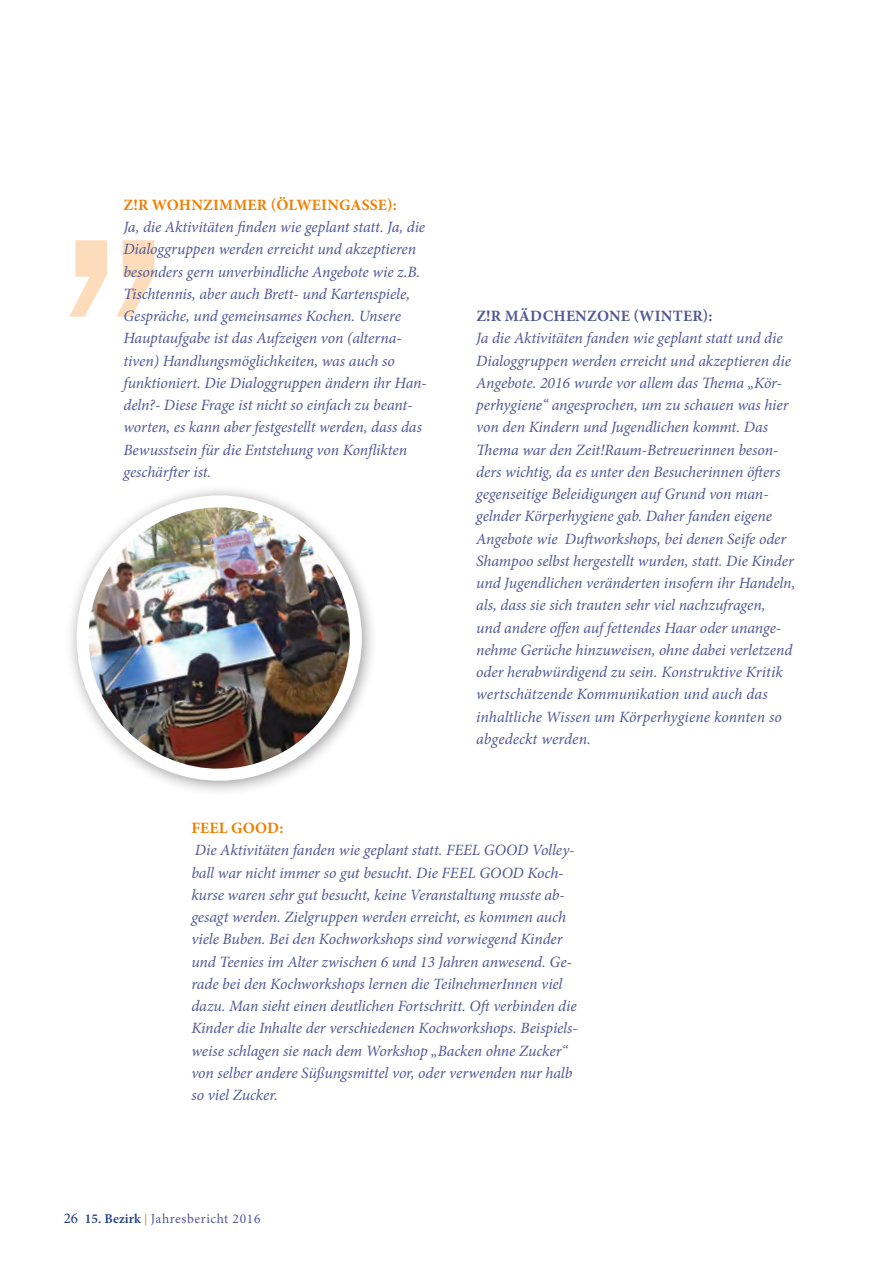
<style>
.page{position:relative;width:893px;height:1263px;background:#fff}
.page>*{position:absolute;margin:0;border:0;box-sizing:border-box;transform-origin:0 0}
.t1{font:condensed 347.55px "ITC Franklin Gothic Std";color:#fcdcbb}
.t2{font:italic 15.75px/22.2px "Minion Pro";letter-spacing:-.005em;color:#525894}
.t3{font:700 15.75px "Minion Pro";letter-spacing:.01em;color:#ee7f00}
.t4{font:700 15.75px "Minion Pro";letter-spacing:.01em;color:#525894}
.t5{font:13.5px "Minion Pro";letter-spacing:.04em;color:#525894}
.s1{font-size:15px;color:#1d3c82}
.s2{font-weight:600;color:#1d3c82}
.s3{font-family:"Helvetica Neue";font-size:12px;color:#ee7f00}
</style>
<div class="page">
<img style="left:70px;top:489px;width:298px;height:298px">
<p class="t3" style="left:123px;top:194px;width:275px">Z!R WOHNZIMMER (ÖLWEINGASSE):</p>
<p class="t2" style="left:123px;top:216px;width:305px">Ja, die Aktivitäten finden wie geplant statt. Ja, die Dialoggruppen werden erreicht und akzeptieren besonders gern unverbindliche Angebote wie z.B.<br>Tischtennis, aber auch Brett- und Kartenspiele, Gespräche, und gemeinsames Kochen. Unsere Hauptaufgabe ist das Aufzeigen von (alterna&shy;tiven) Handlungsmöglichkeiten, was auch so funktioniert. Die Dialoggruppen ändern ihr Han&shy;deln?- Diese Frage ist nicht so einfach zu beant&shy;worten, es kann aber festgestellt werden, dass das Bewusstsein für die Entstehung von Konflikten geschärfter ist.</p>
<h1 class="t1" style="left:53px;top:-34px;width:120px">„</h1>
<p class="t4" style="left:476px;top:305px;width:238px">Z!R MÄDCHENZONE (WINTER):</p>
<p class="t2" style="left:476px;top:327px;width:321px">Ja die Aktivitäten fanden wie geplant statt und die Dialoggruppen werden erreicht und akzeptieren die Angebote. 2016 wurde vor allem das Thema „Kör&shy;perhygiene“ angesprochen, um zu schauen was hier von den Kindern und Jugendlichen kommt. Das Thema war den Zeit!Raum-Betreuerinnen beson&shy;ders wichtig, da es unter den Besucherinnen öfters gegenseitige Beleidigungen auf Grund von man&shy;gelnder Körperhygiene gab. Daher fanden eigene Angebote wie Duftworkshops, bei denen Seife oder Shampoo selbst hergestellt wurden, statt. Die Kinder und Jugendlichen veränderten insofern ihr Handeln, als, dass sie sich trauten sehr viel nachzufragen,<br>und andere offen auf fettendes Haar oder unange&shy;nehme Gerüche hinzuweisen, ohne dabei verletzend oder herabwürdigend zu sein. Konstruktive Kritik wertschätzende Kommunikation und auch das inhaltliche Wissen um Körperhygiene konnten so abgedeckt werden.</p>
<p class="t3" style="left:191px;top:817px;width:94px">FEEL GOOD:</p>
<p class="t2" style="left:191px;top:839px;width:388px">Die Aktivitäten fanden wie geplant statt. FEEL GOOD Volley&shy;ball war nicht immer so gut besucht. Die FEEL GOOD Koch&shy;kurse waren sehr gut besucht, keine Veranstaltung musste ab&shy;gesagt werden. Zielgruppen werden erreicht, es kommen auch viele Buben. Bei den Kochworkshops sind vorwiegend Kinder und Teenies im Alter zwischen 6 und 13 Jahren anwesend. Ge&shy;rade bei den Kochworkshops lernen die TeilnehmerInnen viel dazu. Man sieht einen deutlichen Fortschritt. Oft verbinden die Kinder die Inhalte der verschiedenen Kochworkshops. Beispiels&shy;weise schlagen sie nach dem Workshop „Backen ohne Zucker“ von selber andere Süßungsmittel vor, oder verwenden nur halb so viel Zucker.</p>
<p class="t5" style="left:64px;top:1210px;width:198px"><span class="s1">26</span> <span class="s2">15. Bezirk</span> <span class="s3">|</span> Jahresbericht 2016</p>
</div>
